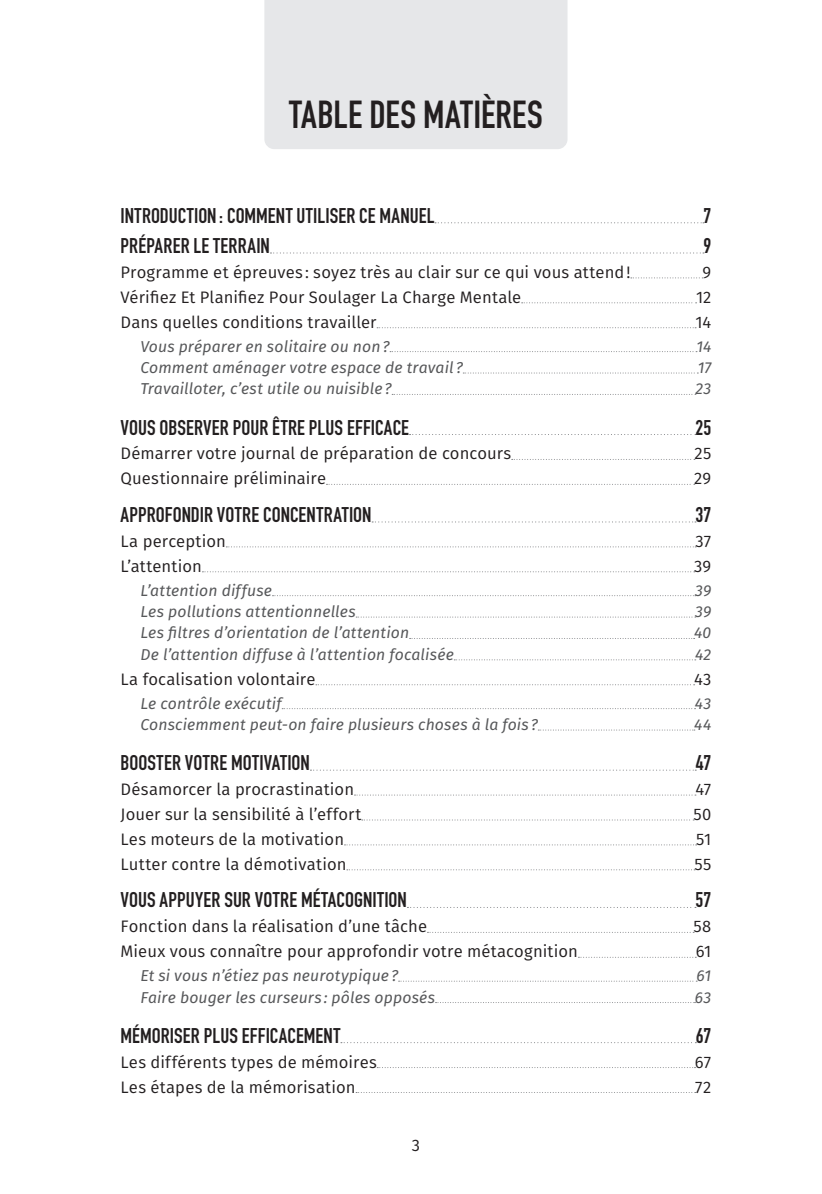
<style>
.page{position:relative;width:822px;height:1194px;background:#fff}
.page>*{position:absolute;margin:0;border:0;box-sizing:border-box;transform-origin:0 0}
.t1{font:700 38.5px "DIN Condensed";letter-spacing:.005em;color:#231f20}
.t2{font:700 21px "DIN Condensed";letter-spacing:.005em;color:#231f20}
.t3{font:16.62px "Fira Sans";letter-spacing:.005em;color:#231f20}
.t4{font:italic 15.75px "Fira Sans";letter-spacing:.01em;color:#57585a}
</style>
<div class="page">
<div style="left:264px;top:0;width:303px;height:149px;background:#e6e7e9"></div>
<svg style="left:435px;top:222px;width:268px;height:1px"></svg>
<svg style="left:270px;top:252px;width:433px;height:1px"></svg>
<svg style="left:630px;top:277px;width:73px;height:1px"></svg>
<svg style="left:521px;top:302px;width:175px;height:1px"></svg>
<svg style="left:377px;top:327px;width:319px;height:1px"></svg>
<svg style="left:390px;top:351px;width:307px;height:1px"></svg>
<svg style="left:463px;top:372px;width:235px;height:1px"></svg>
<svg style="left:392px;top:394px;width:303px;height:1px"></svg>
<svg style="left:409px;top:434px;width:287px;height:1px"></svg>
<svg style="left:511px;top:459px;width:183px;height:1px"></svg>
<svg style="left:326px;top:484px;width:368px;height:1px"></svg>
<svg style="left:372px;top:521px;width:323px;height:1px"></svg>
<svg style="left:226px;top:546px;width:470px;height:1px"></svg>
<svg style="left:202px;top:571px;width:492px;height:1px"></svg>
<svg style="left:272px;top:595px;width:423px;height:1px"></svg>
<svg style="left:356px;top:616px;width:339px;height:1px"></svg>
<svg style="left:409px;top:638px;width:285px;height:1px"></svg>
<svg style="left:454px;top:659px;width:241px;height:1px"></svg>
<svg style="left:316px;top:684px;width:378px;height:1px"></svg>
<svg style="left:282px;top:708px;width:413px;height:1px"></svg>
<svg style="left:538px;top:729px;width:156px;height:1px"></svg>
<svg style="left:310px;top:769px;width:386px;height:1px"></svg>
<svg style="left:354px;top:794px;width:341px;height:1px"></svg>
<svg style="left:362px;top:819px;width:332px;height:1px"></svg>
<svg style="left:344px;top:844px;width:352px;height:1px"></svg>
<svg style="left:347px;top:869px;width:348px;height:1px"></svg>
<svg style="left:407px;top:907px;width:288px;height:1px"></svg>
<svg style="left:427px;top:932px;width:267px;height:1px"></svg>
<svg style="left:578px;top:956px;width:118px;height:1px"></svg>
<svg style="left:398px;top:980px;width:299px;height:1px"></svg>
<svg style="left:435px;top:1002px;width:260px;height:1px"></svg>
<svg style="left:341px;top:1042px;width:355px;height:1px"></svg>
<svg style="left:377px;top:1067px;width:318px;height:1px"></svg>
<svg style="left:356px;top:1092px;width:339px;height:1px"></svg>
<h1 class="t1" style="left:289px;top:89px;width:255px">TABLE DES MATIÈRES</h1>
<p class="t2" style="left:121px;top:201px;width:315px">INTRODUCTION : COMMENT UTILISER CE MANUEL</p>
<p class="t2" style="left:703px;top:201px;width:9px">7</p>
<p class="t2" style="left:121px;top:231px;width:151px">PRÉPARER LE TERRAIN</p>
<p class="t2" style="left:703px;top:231px;width:9px">9</p>
<p class="t3" style="left:121px;top:260px;width:511px">Programme et épreuves : soyez très au clair sur ce qui vous attend!</p>
<p class="t3" style="left:702px;top:260px;width:10px">9</p>
<p class="t3" style="left:121px;top:285px;width:402px">Vérifiez Et Planifiez Pour Soulager La Charge Mentale</p>
<p class="t3" style="left:696px;top:285px;width:17px">12</p>
<p class="t3" style="left:121px;top:309px;width:257px">Dans quelles conditions travailler</p>
<p class="t3" style="left:695px;top:309px;width:17px">14</p>
<p class="t4" style="left:140px;top:334px;width:251px">Vous préparer en solitaire ou non?</p>
<p class="t4" style="left:696px;top:334px;width:16px">14</p>
<p class="t4" style="left:140px;top:356px;width:324px">Comment aménager votre espace de travail ?</p>
<p class="t4" style="left:697px;top:356px;width:15px">17</p>
<p class="t4" style="left:140px;top:377px;width:253px">Travailloter, c’est utile ou nuisible?</p>
<p class="t4" style="left:695px;top:377px;width:17px">23</p>
<p class="t2" style="left:121px;top:413px;width:290px">VOUS OBSERVER POUR ÊTRE PLUS EFFICACE</p>
<p class="t2" style="left:695px;top:413px;width:17px">25</p>
<p class="t3" style="left:121px;top:441px;width:392px">Démarrer votre journal de préparation de concours</p>
<p class="t3" style="left:694px;top:441px;width:18px">25</p>
<p class="t3" style="left:121px;top:466px;width:207px">Questionnaire préliminaire</p>
<p class="t3" style="left:694px;top:466px;width:19px">29</p>
<p class="t2" style="left:121px;top:500px;width:252px">APPROFONDIR VOTRE CONCENTRATION</p>
<p class="t2" style="left:695px;top:500px;width:17px">37</p>
<p class="t3" style="left:121px;top:528px;width:107px">La perception</p>
<p class="t3" style="left:695px;top:528px;width:17px">37</p>
<p class="t3" style="left:121px;top:553px;width:83px">L’attention</p>
<p class="t3" style="left:694px;top:553px;width:19px">39</p>
<p class="t4" style="left:140px;top:578px;width:133px">L’attention diffuse</p>
<p class="t4" style="left:695px;top:578px;width:18px">39</p>
<p class="t4" style="left:140px;top:600px;width:217px">Les pollutions attentionnelles</p>
<p class="t4" style="left:695px;top:600px;width:18px">39</p>
<p class="t4" style="left:140px;top:621px;width:270px">Les filtres d’orientation de l’attention</p>
<p class="t4" style="left:694px;top:621px;width:19px">40</p>
<p class="t4" style="left:140px;top:642px;width:315px">De l’attention diffuse à l’attention focalisée</p>
<p class="t4" style="left:695px;top:642px;width:18px">42</p>
<p class="t3" style="left:121px;top:666px;width:196px">La focalisation volontaire</p>
<p class="t3" style="left:694px;top:666px;width:19px">43</p>
<p class="t4" style="left:140px;top:691px;width:143px">Le contrôle exécutif</p>
<p class="t4" style="left:694px;top:691px;width:18px">43</p>
<p class="t4" style="left:140px;top:712px;width:399px">Consciemment peut-on faire plusieurs choses à la fois ?</p>
<p class="t4" style="left:694px;top:712px;width:19px">44</p>
<p class="t2" style="left:121px;top:748px;width:191px">BOOSTER VOTRE MOTIVATION</p>
<p class="t2" style="left:695px;top:748px;width:17px">47</p>
<p class="t3" style="left:121px;top:777px;width:235px">Désamorcer la procrastination</p>
<p class="t3" style="left:695px;top:777px;width:17px">47</p>
<p class="t3" style="left:121px;top:801px;width:242px">Jouer sur la sensibilité à l’effort</p>
<p class="t3" style="left:693px;top:801px;width:19px">50</p>
<p class="t3" style="left:121px;top:826px;width:225px">Les moteurs de la motivation</p>
<p class="t3" style="left:696px;top:826px;width:17px">51</p>
<p class="t3" style="left:121px;top:851px;width:227px">Lutter contre la démotivation</p>
<p class="t3" style="left:694px;top:851px;width:18px">55</p>
<p class="t2" style="left:121px;top:886px;width:288px">VOUS APPUYER SUR VOTRE MÉTACOGNITION</p>
<p class="t2" style="left:695px;top:886px;width:17px">57</p>
<p class="t3" style="left:121px;top:914px;width:308px">Fonction dans la réalisation d’une tâche</p>
<p class="t3" style="left:693px;top:914px;width:19px">58</p>
<p class="t3" style="left:121px;top:939px;width:459px">Mieux vous connaître pour approfondir votre métacognition</p>
<p class="t3" style="left:695px;top:939px;width:17px">61</p>
<p class="t4" style="left:140px;top:963px;width:259px">Et si vous n’étiez pas neurotypique?</p>
<p class="t4" style="left:696px;top:963px;width:16px">61</p>
<p class="t4" style="left:140px;top:985px;width:296px">Faire bouger les curseurs : pôles opposés</p>
<p class="t4" style="left:694px;top:985px;width:18px">63</p>
<p class="t2" style="left:121px;top:1021px;width:221px">MÉMORISER PLUS EFFICACEMENT</p>
<p class="t2" style="left:695px;top:1021px;width:17px">67</p>
<p class="t3" style="left:121px;top:1049px;width:258px">Les différents types de mémoires</p>
<p class="t3" style="left:694px;top:1049px;width:18px">67</p>
<p class="t3" style="left:121px;top:1074px;width:236px">Les étapes de la mémorisation</p>
<p class="t3" style="left:695px;top:1074px;width:18px">72</p>
<p class="t3" style="left:412px;top:1132px;width:10px">3</p>
</div>
